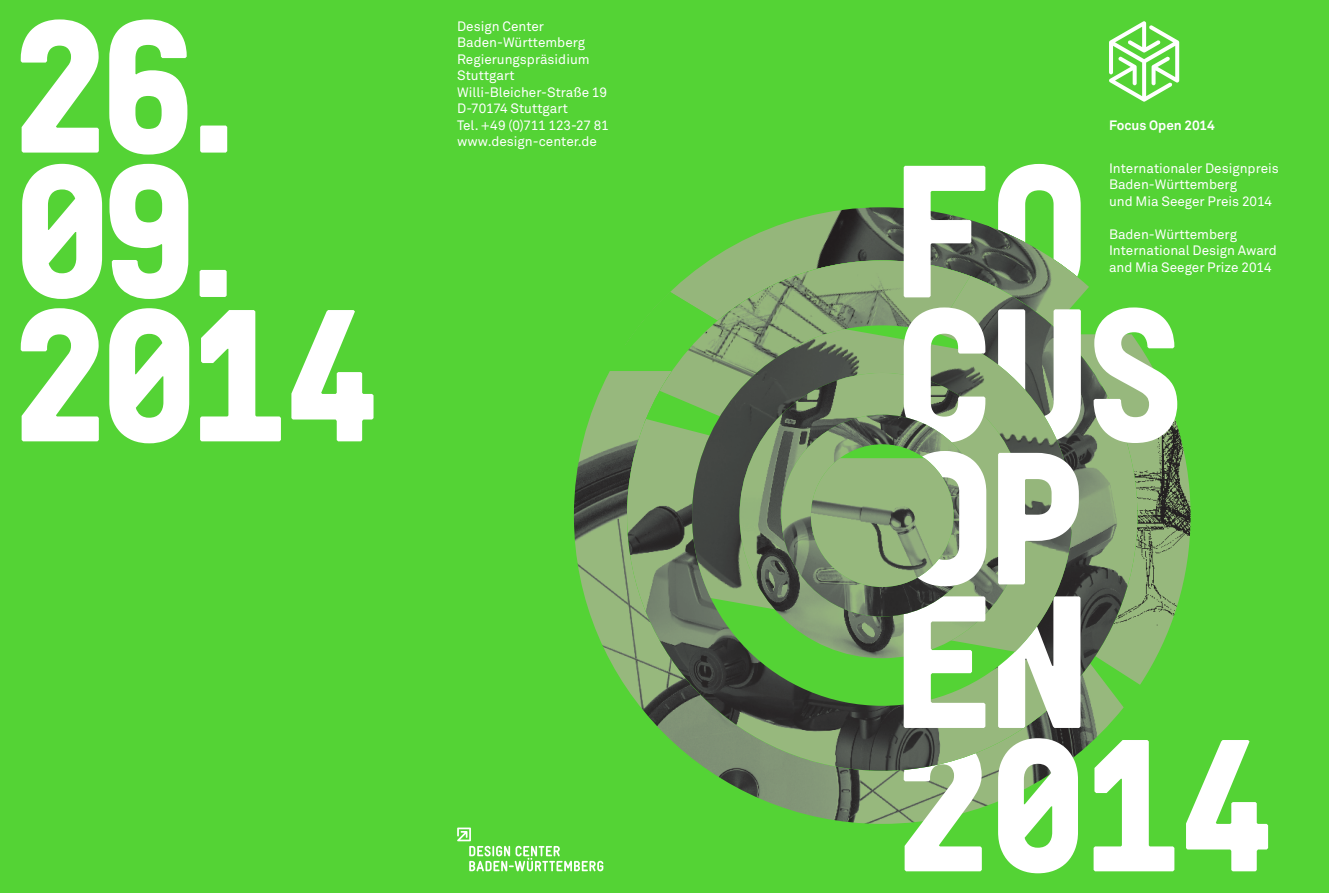
<style>
.page{position:relative;width:1329px;height:893px;background:#54d335}
.page>*{position:absolute;margin:0;border:0;box-sizing:border-box;transform-origin:0 0}
.t1{font:180.3px "PROTOKOLL02";letter-spacing:-.035em;color:#fff}
.Fließtext_DT_Akkurat{font:13.5px "Akkurat";color:#fff}
.Fließtext_DT_Akkurat-2{font:700 13.5px "Akkurat";color:#fff}
</style>
<div class="page">
<svg style="left:998px;top:164px;width:82px;height:43px"></svg>
<img style="left:1169px;top:470px;width:21px;height:159px">
<svg style="left:1169px;top:400px;width:18px;height:121px"></svg>
<img style="left:711px;top:207px;width:370px;height:52px">
<svg style="left:710px;top:259px;width:459px;height:426px;fill:#95b87b"></svg>
<img style="left:574px;top:371px;width:424px;height:453px">
<svg style="left:904px;top:771px;width:78px;height:100px"></svg>
<svg style="left:688px;top:260px;width:449px;height:16px;fill:#95b67b"></svg>
<img style="left:627px;top:276px;width:510px;height:495px">
<svg style="left:1109px;top:21px;width:70px;height:81px"></svg>
<svg style="left:1093px;top:740px;width:81px;height:131px"></svg>
<svg style="left:1186px;top:740px;width:82px;height:131px"></svg>
<svg style="left:904px;top:166px;width:81px;height:131px;background:#b8ceb0"></svg>
<svg style="left:998px;top:309px;width:83px;height:134px;background:#cfd3cc"></svg>
<svg style="left:998px;top:596px;width:82px;height:132px;background:#e9eee6"></svg>
<div style="left:692px;top:325px;width:380px;height:381px;background:#54d335;border-radius:50%"></div>
<img style="left:692px;top:329px;width:380px;height:323px">
<img style="left:739px;top:373px;width:286px;height:285px;border-radius:143px">
<svg style="left:904px;top:596px;width:81px;height:132px;background:#d1eac8"></svg>
<svg style="left:904px;top:307px;width:81px;height:136px;background:#c5d1bd"></svg>
<img style="left:781px;top:415px;width:202px;height:201px;border-radius:101px">
<svg style="left:914px;top:451px;width:72px;height:135px;background:#dfe4dc"></svg>
<div style="left:811px;top:444px;width:142px;height:143px;background:#54d335;border-radius:50%"></div>
<img style="left:811px;top:458px;width:142px;height:129px">
<svg style="left:998px;top:738px;width:80px;height:135px;background:#d8ebd2"></svg>
<svg style="left:998px;top:453px;width:81px;height:131px;background:#cdd5c7"></svg>
<svg style="left:1093px;top:307px;width:84px;height:136px;background:#c9e3c0"></svg>
<svg style="left:457px;top:827px;width:146px;height:44px"></svg>
<p class="t1" style="left:12px;top:-11px;width:223px">26.</p>
<p class="t1" style="left:14px;top:133px;width:221px">09.</p>
<p class="t1" style="left:12px;top:277px;width:368px">2014</p>
<p class="Fließtext_DT_Akkurat" style="left:457px;top:18px;width:88px">Design Center</p>
<p class="Fließtext_DT_Akkurat" style="left:457px;top:34px;width:129px">Baden-Württemberg</p>
<p class="Fließtext_DT_Akkurat" style="left:457px;top:51px;width:134px">Regierungspräsidium</p>
<p class="Fließtext_DT_Akkurat" style="left:457px;top:67px;width:59px">Stuttgart</p>
<p class="Fließtext_DT_Akkurat" style="left:457px;top:84px;width:151px">Willi-Bleicher-Straße ∂9</p>
<p class="Fließtext_DT_Akkurat" style="left:457px;top:100px;width:112px">D-70∂74 Stuttgart</p>
<p class="Fließtext_DT_Akkurat" style="left:457px;top:117px;width:153px">Tel. +49 (0)7∂∂ ∂23-27 8∂</p>
<p class="Fließtext_DT_Akkurat" style="left:457px;top:133px;width:141px">www.design-center.de</p>
<p class="Fließtext_DT_Akkurat-2" style="left:1109px;top:117px;width:107px">Focus Open 20∂4</p>
<p class="Fließtext_DT_Akkurat" style="left:1109px;top:159px;width:171px">Internationaler Designpreis</p>
<p class="Fließtext_DT_Akkurat" style="left:1109px;top:176px;width:129px">Baden-Württemberg</p>
<p class="Fließtext_DT_Akkurat" style="left:1109px;top:192px;width:165px">und Mia Seeger Preis 20∂4</p>
<p class="Fließtext_DT_Akkurat" style="left:1109px;top:225px;width:129px">Baden-Württemberg</p>
<p class="Fließtext_DT_Akkurat" style="left:1109px;top:242px;width:169px">International Design Award</p>
<p class="Fließtext_DT_Akkurat" style="left:1109px;top:258px;width:164px">and Mia Seeger Prize 20∂4</p>
</div>
